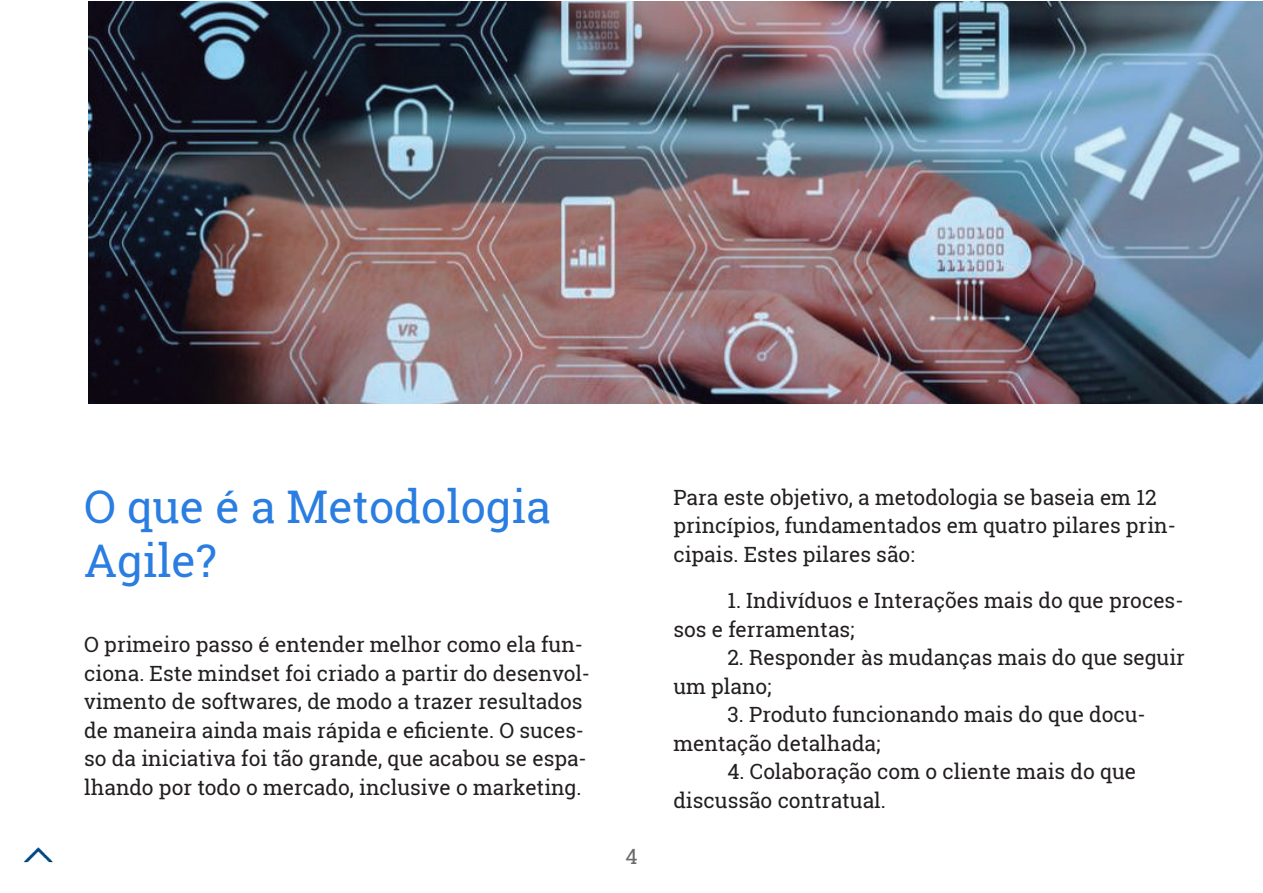
<style>
.page{position:relative;width:1263px;height:893px;background:#fff}
.page>*{position:absolute;margin:0;border:0;box-sizing:border-box;transform-origin:0 0}
.t1{font:45px/54px "Roboto Slab";color:#2a7de1}
.t2{font:21px/28.5px "Roboto Slab";color:#231f20}
.t3{font:21px "Roboto Slab";color:#6b6b6b}
</style>
<div class="page">
<img style="left:88px;top:1px;width:1175px;height:403px">
<img style="left:23px;top:847px;width:30px;height:16px">
<h1 class="t1" style="left:84px;top:479px;width:468px">O que é a Metodologia<br>Agile?</h1>
<p class="t2" style="left:84px;top:630px;width:507px">O primeiro passo é entender melhor como ela fun&shy;ciona. Este mindset foi criado a partir do desenvol&shy;vimento de softwares, de modo a trazer resultados de maneira ainda mais rápida e eficiente. O suces&shy;so da iniciativa foi tão grande, que acabou se espa&shy;lhando por todo o mercado, inclusive o marketing.</p>
<p class="t3" style="left:625px;top:842px;width:14px">4</p>
<p class="t2" style="left:673px;top:482px;width:504px">Para este objetivo, a metodologia se baseia em 12 princípios, fundamentados em quatro pilares prin&shy;cipais. Estes pilares são:</p>
<p class="t2" style="left:673px;top:586px;width:512px;text-indent:54px">1. Indivíduos e Interações mais do que proces&shy;sos e ferramentas;</p>
<p class="t2" style="left:673px;top:643px;width:513px;text-indent:54px">2. Responder às mudanças mais do que seguir um plano;</p>
<p class="t2" style="left:673px;top:700px;width:474px;text-indent:54px">3. Produto funcionando mais do que docu&shy;mentação detalhada;</p>
<p class="t2" style="left:673px;top:757px;width:464px;text-indent:54px">4. Colaboração com o cliente mais do que discussão contratual.</p>
</div>
